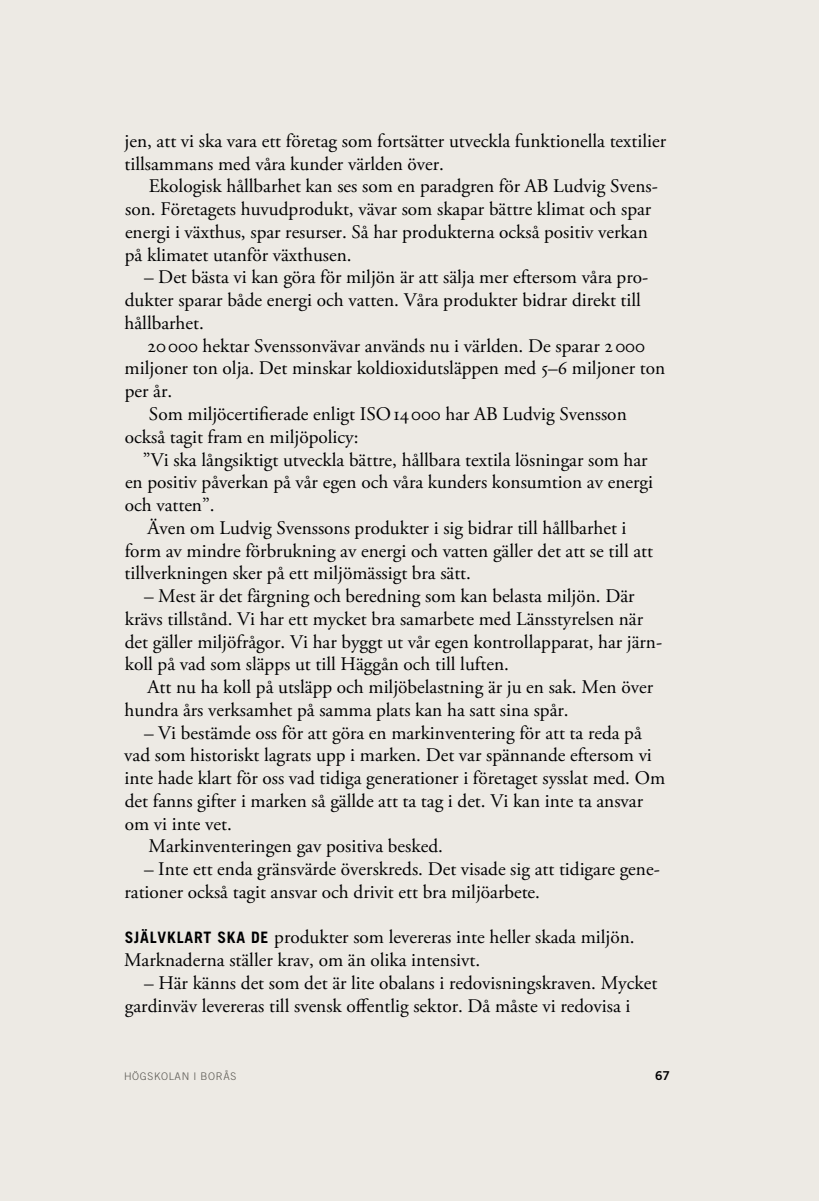
<style>
.page{position:relative;width:819px;height:1201px;background:#fff}
.page>*{position:absolute;margin:0;border:0;box-sizing:border-box;transform-origin:0 0}
.t1{font:19.25px/22.8px "Adobe Garamond Pro";color:#000001}
.t2{font:12.25px "Trade Gothic LT Std Bd 2";color:#000001}
.t3{font:300 10.5px "Trade Gothic LT Std";letter-spacing:.06em;color:#5a5852}
.s1{font-family:"Trade Gothic LT Std";font-weight:700;font-size:15.75px}
</style>
<div class="page">
<div style="left:0;top:0;width:819px;height:1200px;background:#edeae4"></div>
<p class="t1" style="left:124px;top:130px;width:543px">jen, att vi ska vara ett företag som fortsätter utveckla funktionella textilier tillsammans med våra kunder världen över.</p>
<p class="t1" style="left:125px;top:175px;width:534px;text-indent:24px">Ekologisk hållbarhet kan ses som en paradgren för AB Ludvig Svens&shy;son. Företagets huvudprodukt, vävar som skapar bättre klimat och spar energi i växthus, spar resurser. Så har produkterna också positiv verkan på klimatet utanför växthusen.</p>
<p class="t1" style="left:125px;top:266px;width:525px;text-indent:19px">– Det bästa vi kan göra för miljön är att sälja mer eftersom våra pro&shy;dukter sparar både energi och vatten. Våra produkter bidrar direkt till hållbarhet.</p>
<p class="t1" style="left:148px;top:335px;width:498px">20000 hektar Svenssonvävar används nu i världen. De sparar 2000</p>
<p class="t1" style="left:125px;top:358px;width:542px">miljoner ton olja. Det minskar koldioxidutsläppen med 5–6 miljoner ton</p>
<p class="t1" style="left:125px;top:380px;width:49px">per år.</p>
<p class="t1" style="left:149px;top:403px;width:479px">Som miljöcertifierade enligt ISO14000 har AB Ludvig Svensson</p>
<p class="t1" style="left:125px;top:426px;width:235px">också tagit fram en miljöpolicy:</p>
<p class="t1" style="left:143px;top:449px;width:506px">”Vi ska långsiktigt utveckla bättre, hållbara textila lösningar som har</p>
<p class="t1" style="left:125px;top:471px;width:529px">en positiv påverkan på vår egen och våra kunders konsumtion av energi</p>
<p class="t1" style="left:125px;top:494px;width:91px">och vatten”.</p>
<p class="t1" style="left:147px;top:517px;width:480px">Även om Ludvig Svenssons produkter i sig bidrar till hållbarhet i</p>
<p class="t1" style="left:125px;top:540px;width:530px">form av mindre förbrukning av energi och vatten gäller det att se till att</p>
<p class="t1" style="left:125px;top:562px;width:348px">tillverkningen sker på ett miljömässigt bra sätt.</p>
<p class="t1" style="left:125px;top:585px;width:539px;text-indent:19px">– Mest är det färgning och beredning som kan belasta miljön. Där krävs tillstånd. Vi har ett mycket bra samarbete med Länsstyrelsen när det gäller miljöfrågor. Vi har byggt ut vår egen kontrollapparat, har järn&shy;koll på vad som släpps ut till Häggån och till luften.</p>
<p class="t1" style="left:125px;top:676px;width:530px;text-indent:23px">Att nu ha koll på utsläpp och miljöbelastning är ju en sak. Men över hundra års verksamhet på samma plats kan ha satt sina spår.</p>
<p class="t1" style="left:144px;top:722px;width:499px">– Vi bestämde oss för att göra en markinventering för att ta reda på</p>
<p class="t1" style="left:124px;top:744px;width:529px">vad som historiskt lagrats upp i marken. Det var spännande eftersom vi</p>
<p class="t1" style="left:125px;top:767px;width:542px">inte hade klart för oss vad tidiga generationer i företaget sysslat med. Om</p>
<p class="t1" style="left:125px;top:790px;width:520px">det fanns gifter i marken så gällde att ta tag i det. Vi kan inte ta ansvar</p>
<p class="t1" style="left:125px;top:813px;width:109px">om vi inte vet.</p>
<p class="t1" style="left:148px;top:835px;width:296px">Markinventeringen gav positiva besked.</p>
<p class="t1" style="left:124px;top:858px;width:536px;text-indent:19px">– Inte ett enda gränsvärde överskreds. Det visade sig att tidigare gene&shy;rationer också tagit ansvar och drivit ett bra miljöarbete.</p>
<p class="t1" style="left:124px;top:926px;width:512px"><span class="s1">SJÄLVK LART SKA DE</span> produkter som levereras inte heller skada miljön.<br>Marknaderna ställer krav, om än olika intensivt.</p>
<p class="t1" style="left:125px;top:972px;width:533px;text-indent:19px">– Här känns det som det är lite obalans i redovisningskraven. Mycket gardinväv levereras till svensk offentlig sektor. Då måste vi redovisa i</p>
<p class="t3" style="left:124px;top:1070px;width:114px">HÖGSKOLAN I BORÅS</p>
<p class="t2" style="left:655px;top:1068px;width:16px">67</p>
</div>
